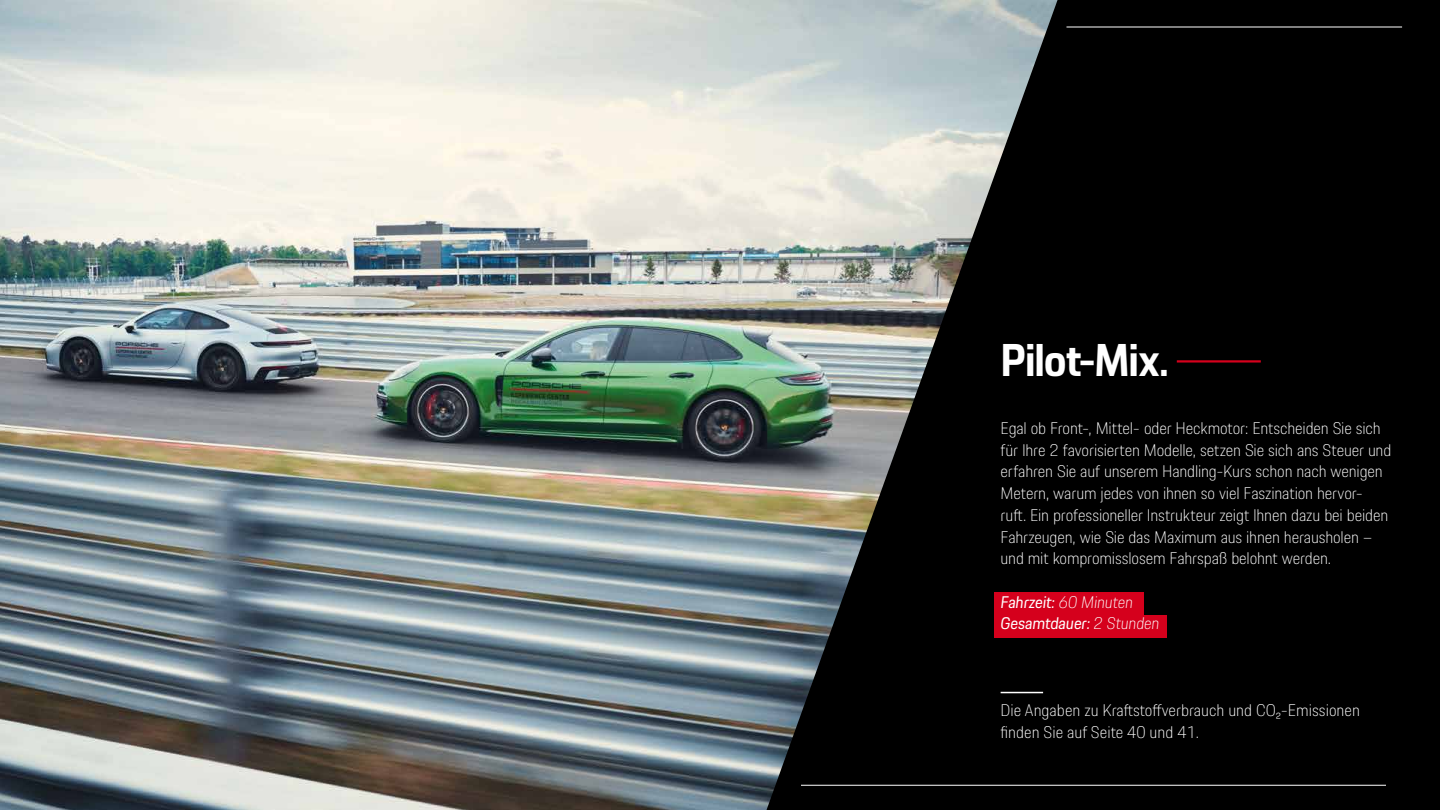
<style>
.page{position:relative;width:1440px;height:810px;background:#000}
.page>*{position:absolute;margin:0;border:0;box-sizing:border-box;transform-origin:0 0}
.t1{font:700 45px "Porsche Next";letter-spacing:-.02em;color:#fff}
.t2{font:100 16.5px/21.8px "Porsche Next";letter-spacing:-.01em;color:#fff}
.t3{font:italic 16.5px/21.8px "Porsche Next";letter-spacing:-.01em;color:#fff}
.s1{font-weight:100}
</style>
<div class="page">
<img style="left:0;top:0;width:1058px;height:810px">
<hr style="left:1066px;top:27px;width:336px;height:1px;background:#fff">
<hr style="left:801px;top:785px;width:585px;height:1px;background:#fff">
<hr style="left:1177px;top:360px;width:84px;height:3px;background:#d5001c">
<hr style="left:1001px;top:692px;width:42px;height:1px;background:#fff">
<div style="left:994px;top:592px;width:150px;height:23px;background:#d5001c"></div>
<div style="left:994px;top:615px;width:172px;height:22px;background:#d5001c"></div>
<h1 class="t1" style="left:1001px;top:330px;width:170px">Pilot-Mix.</h1>
<p class="t2" style="left:1001px;top:417px;width:392px">Egal ob Front-, Mittel- oder Heckmotor: Entscheiden Sie sich für Ihre 2 favorisierten Modelle, setzen Sie sich ans Steuer und erfahren Sie auf unserem Handling-Kurs schon nach wenigen Metern, warum jedes von ihnen so viel Faszination hervor&shy;ruft. Ein professioneller Instrukteur zeigt Ihnen dazu bei beiden Fahrzeugen, wie Sie das Maximum aus ihnen herausholen – und mit kompromisslosem Fahrspaß belohnt werden.</p>
<p class="t3" style="left:1001px;top:591px;width:160px">Fahrzeit: <span class="s1">60 Minuten<br></span>Gesamtdauer: <span class="s1">2 Stunden</span></p>
<p class="t2" style="left:1001px;top:700px;width:361px">Die Angaben zu Kraftstoffverbrauch und CO₂-Emissionen finden Sie auf Seite 40 und 41.</p>
</div>
